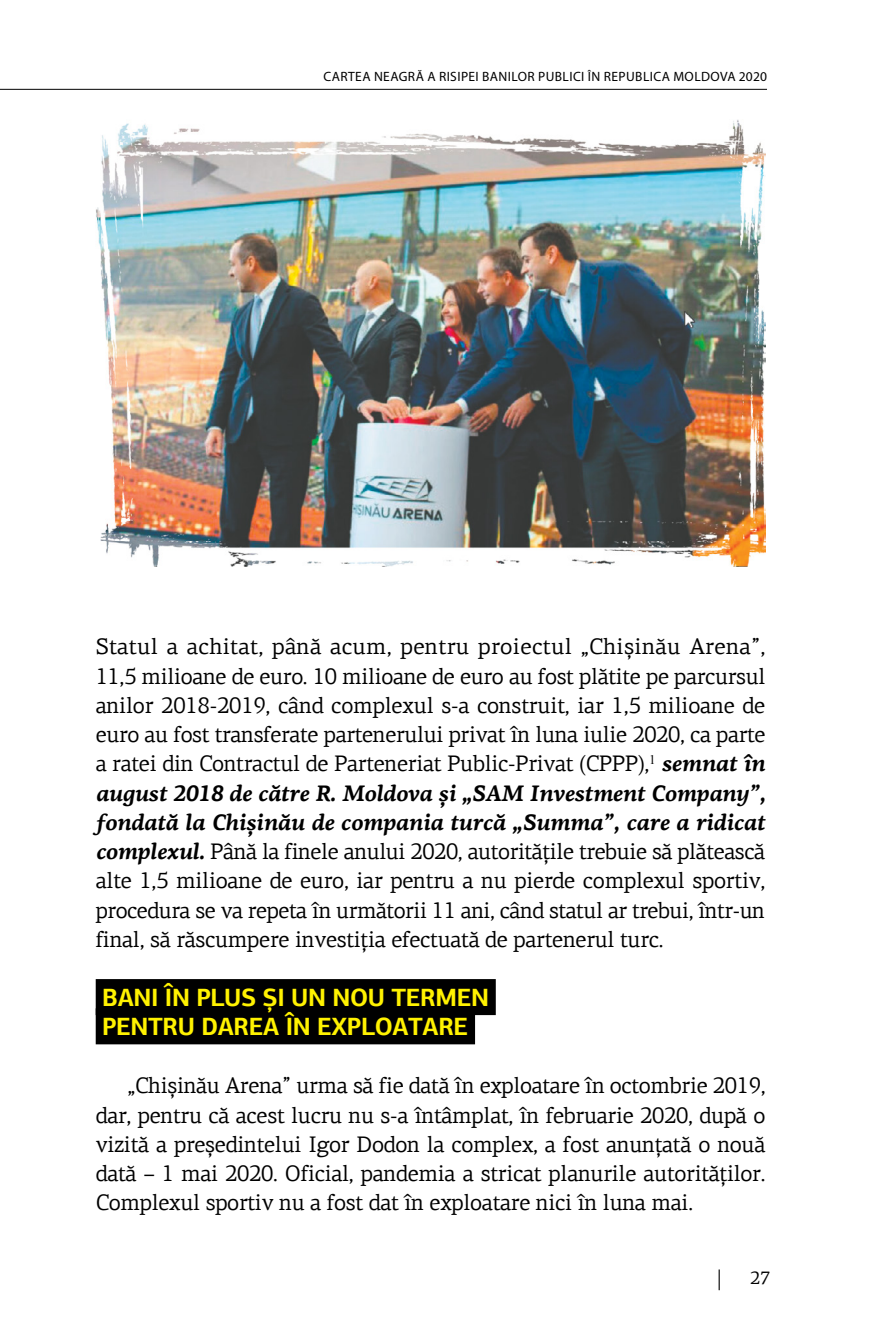
<style>
.page{position:relative;width:893px;height:1340px;background:#fff}
.page>*{position:absolute;margin:0;border:0;box-sizing:border-box;transform-origin:0 0}
.intertitlu{font:700 24.97px "PF Agora Sans Pro";letter-spacing:-.015em;color:#fff200}
.text{font:22.5px/29.2px "PF Agora Serif Pro";letter-spacing:-.015em;color:#000;text-align:justify}
.text-2{font:22.5px "PF Agora Serif Pro";letter-spacing:.01em;color:#000}
.t1{font:18px "PF Centro Serif Pro";color:#000}
.t2{font:13.5px "Myriad Pro";letter-spacing:.03em;color:#000}
.s1{font-weight:700;font-style:italic}
</style>
<div class="page">
<hr style="left:0;top:89px;width:767px;height:1px;background:#000">
<svg style="left:719px;top:1269px;width:1px;height:21px"></svg>
<img style="left:96px;top:120px;width:669px;height:446px">
<div style="left:96px;top:979px;width:400px;height:36px;background:#000"></div>
<div style="left:96px;top:1008px;width:379px;height:36px;background:#000"></div>
<p class="t2" style="left:323px;top:68px;width:445px">CARTEA NEAGRĂ A RISIPEI BANILOR PUBLICI ÎN REPUBLICA MOLDOVA 2020</p>
<p class="text-2" style="left:96px;top:633px;width:671px">Statul a achitat, până acum, pentru proiectul „Chișinău Arena”,</p>
<p class="text" style="left:96px;top:661px;width:671px">11,5 milioane de euro. 10 milioane de euro au fost plătite pe parcursul anilor 2018-2019, când complexul s-a construit, iar 1,5 milioane de euro au fost transferate partenerului privat în luna iulie 2020, ca parte a ratei din Contractul de Parteneriat Public-Privat (CPPP),<sup>1</sup> <span class="s1">semnat în august 2018 de către R. Moldova și „SAM Investment Company”, fondată la Chișinău de compania turcă „Summa”, care a ridicat complexul.</span> Până la finele anului 2020, autorităţile trebuie să plătească alte 1,5 milioane de euro, iar pentru a nu pierde complexul sportiv, procedura se va repeta în următorii 11 ani, când statul ar trebui, într-un final, să răscumpere investiţia efectuată de partenerul turc.</p>
<p class="intertitlu" style="left:102px;top:981px;width:388px">BANI ÎN PLUS ȘI UN NOU TERMEN</p>
<p class="intertitlu" style="left:102px;top:1010px;width:368px">PENTRU DAREA ÎN EXPLOATARE</p>
<p class="text" style="left:96px;top:1071px;width:671px;text-indent:32px">„Chișinău Arena” urma să fie dată în exploatare în octombrie 2019, dar, pentru că acest lucru nu s-a întâmplat, în februarie 2020, după o vizită a președintelui Igor Dodon la complex, a fost anunţată o nouă dată – 1 mai 2020. Oficial, pandemia a stricat planurile autorităţilor.<br>Complexul sportiv nu a fost dat în exploatare nici în luna mai.</p>
<p class="t1" style="left:750px;top:1267px;width:22px">27</p>
</div>
